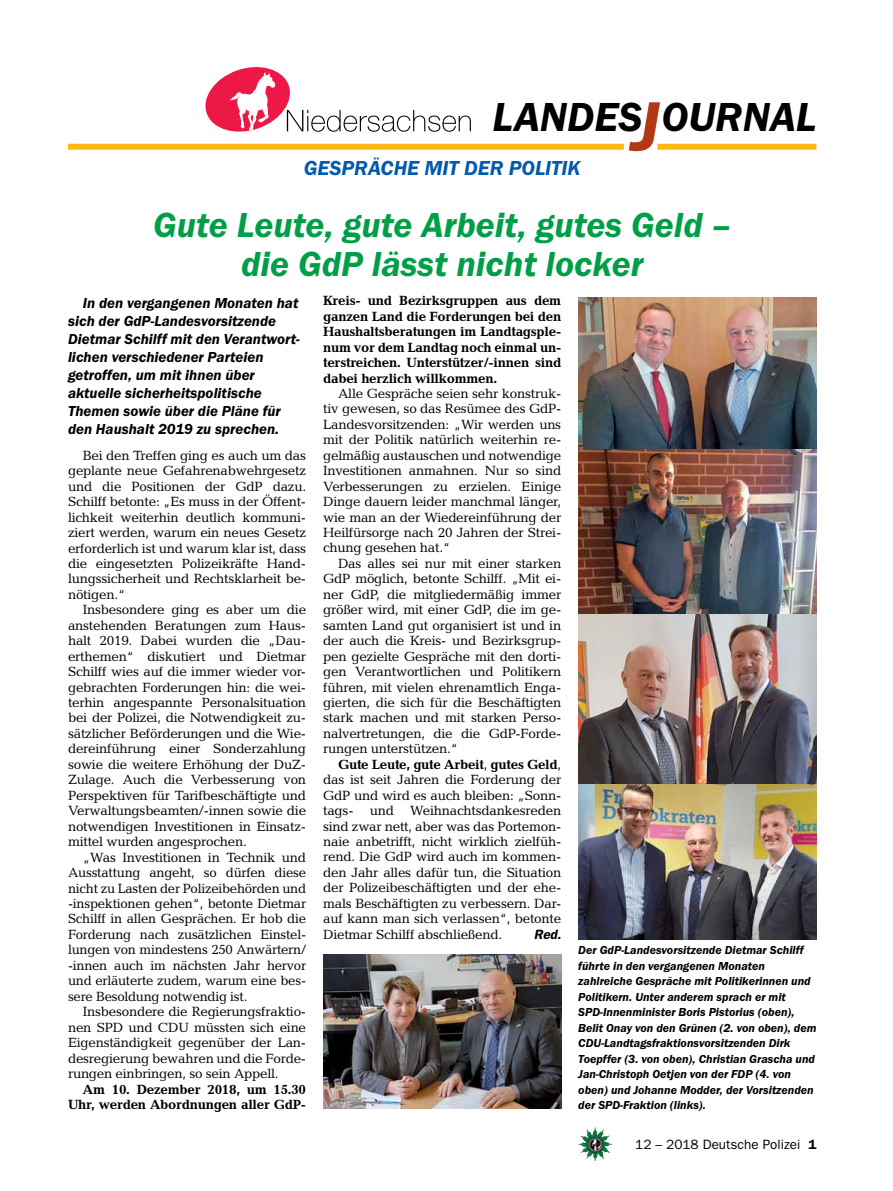
<style>
.page{position:relative;width:893px;height:1191px;background:#fff}
.page>*{position:absolute;margin:0;border:0;box-sizing:border-box;transform-origin:0 0}
.t1{font:italic 600 42px "Franklin Gothic Itc T";color:#000}
.t2{font:italic 600 36px/39px "Franklin Gothic Itc T";color:#009f47;text-align:center}
.t3{font:italic 600 21px "Franklin Gothic Itc T";color:#005baa}
.t4{font:italic 600 15px/18px "Franklin Gothic Itc T";color:#000}
.t5{font:13.5px/15.5px "Candida";letter-spacing:-.02em;color:#000;text-align:justify}
.t6{font:700 13.5px/15.5px "Candida";letter-spacing:-.02em;color:#000;text-align:right}
.t7{font:13.5px "Franklin Gothic";color:#000}
.t8{font:italic 600 13.5px "Franklin Gothic";color:#000}
.t9{font:italic 600 12px/15.5px "Franklin Gothic Itc T";color:#000}
.s1{font-size:72px;color:#b33916}
.s2{font-weight:700}
.s3{font-weight:600}
</style>
<div class="page">
<img style="left:578px;top:1127px;width:17px;height:25px">
<svg style="left:205px;top:67px;width:266px;height:65px"></svg>
<div style="left:657px;top:144px;width:159px;height:6px;background:#fdb913"></div>
<div style="left:68px;top:144px;width:556px;height:6px;background:#fdb913"></div>
<img style="left:578px;top:298px;width:238px;height:641px">
<img style="left:323px;top:954px;width:238px;height:155px">
<h1 class="t1" style="left:492px;top:93px;width:325px">LANDES<span class="s1">J</span>OURNAL</h1>
<h3 class="t3" style="left:304px;top:156px;width:175px">Gespräche mit der</h3>
<h3 class="t3" style="left:509px;top:156px;width:73px">Politik</h3>
<h2 class="t2" style="left:153px;top:204px;width:580px">Gute Leute, gute Arbeit, gutes Geld – die GdP lässt nicht locker</h2>
<p class="t6" style="left:323px;top:293px;width:240px;text-align:justify">Kreis- und Bezirksgruppen aus dem ganzen Land die Forderungen bei den Haushaltsberatungen im Landtagsple&shy;num vor dem Landtag noch einmal un&shy;terstreichen. Unterstützer/-innen sind dabei herzlich willkommen.</p>
<p class="t5" style="left:323px;top:386px;width:240px;text-indent:15px">Alle Gespräche seien sehr konstruk&shy;tiv gewesen, so das Resümee des GdP-Landesvorsitzenden: „Wir werden uns mit der Politik natürlich weiterhin re&shy;gelmäßig austauschen und notwendige Investitionen anmahnen. Nur so sind Verbesserungen zu erzielen. Einige Dinge dauern leider manchmal länger, wie man an der Wiedereinführung der Heilfürsorge nach 20 Jahren der Strei&shy;chung gesehen hat.“</p>
<p class="t5" style="left:323px;top:555px;width:240px;text-indent:15px">Das alles sei nur mit einer starken GdP möglich, betonte Schilff. „Mit ei&shy;ner GdP, die mitgliedermäßig immer größer wird, mit einer GdP, die im ge&shy;samten Land gut organisiert ist und in der auch die Kreis- und Bezirksgrup&shy;pen gezielte Gespräche mit den dorti&shy;gen Verantwortlichen und Politikern führen, mit vielen ehrenamtlich Enga&shy;gierten, die sich für die Beschäftigten stark machen und mit starken Perso&shy;nalvertretungen, die die GdP-Forde&shy;rungen unterstützen.“</p>
<p class="t5" style="left:323px;top:756px;width:240px;text-indent:15px"><span class="s2">Gute Leute, gute Arbeit</span>, <span class="s2">gutes Geld</span>, das ist seit Jahren die Forderung der GdP und wird es auch bleiben: „Sonn&shy;tags- und Weihnachtsdankesreden sind zwar nett, aber was das Portemon&shy;naie anbetrifft, nicht wirklich zielfüh&shy;rend. Die GdP wird auch im kommen&shy;den Jahr alles dafür tun, die Situation der Polizeibeschäftigten und der ehe&shy;mals Beschäftigten zu verbessern. Dar&shy;auf kann man sich verlassen“, betonte Dietmar Schilff abschließend.</p>
<p class="t4" style="left:68px;top:293px;width:233px;text-indent:15px">In den vergangenen Monaten hat sich der GdP-Landesvorsitzende<br>Dietmar Schilff mit den Verantwort&shy;lichen verschiedener Parteien getroffen, um mit ihnen über aktuelle sicherheitspolitische<br>Themen sowie über die Pläne für den Haushalt 2019 zu sprechen.</p>
<p class="t5" style="left:68px;top:447px;width:240px;text-indent:15px">Bei den Treffen ging es auch um das geplante neue Gefahrenabwehrgesetz und die Positionen der GdP dazu.<br>Schilff betonte: „Es muss in der Öffent&shy;lichkeit weiterhin deutlich kommuni&shy;ziert werden, warum ein neues Gesetz erforderlich ist und warum klar ist, dass die eingesetzten Polizeikräfte Hand&shy;lungssicherheit und Rechtsklarheit be&shy;nötigen.“</p>
<p class="t5" style="left:68px;top:602px;width:240px;text-indent:15px">Insbesondere ging es aber um die anstehenden Beratungen zum Haus&shy;halt 2019. Dabei wurden die „Dau&shy;erthemen“ diskutiert und Dietmar Schilff wies auf die immer wieder vor&shy;gebrachten Forderungen hin: die wei&shy;terhin angespannte Personalsituation bei der Polizei, die Notwendigkeit zu&shy;sätzlicher Beförderungen und die Wie&shy;dereinführung einer Sonderzahlung sowie die weitere Erhöhung der DuZ-Zulage. Auch die Verbesserung von Perspektiven für Tarifbeschäftigte und Verwaltungsbeamten/-innen sowie die notwendigen Investitionen in Einsatz&shy;mittel wurden angesprochen.</p>
<p class="t5" style="left:68px;top:849px;width:240px;text-indent:15px">„Was Investitionen in Technik und Ausstattung angeht, so dürfen diese nicht zu Lasten der Polizeibehörden und -inspektionen gehen“, betonte Dietmar Schilff in allen Gesprächen. Er hob die Forderung nach zusätzlichen Einstel&shy;lungen von mindestens 250 Anwärtern/ -innen auch im nächsten Jahr hervor und erläuterte zudem, warum eine bes&shy;sere Besoldung notwendig ist.</p>
<p class="t5" style="left:68px;top:1004px;width:240px;text-indent:15px">Insbesondere die Regierungsfraktio&shy;nen SPD und CDU müssten sich eine Eigenständigkeit gegenüber der Lan&shy;desregierung bewahren und die Forde&shy;rungen einbringen, so sein Appell.</p>
<p class="t6" style="left:68px;top:1081px;width:240px">Am 10. Dezember 2018, um 15.30<br>Uhr, werden Abordnungen aller GdP-</p>
<p class="t8" style="left:534px;top:926px;width:29px">Red.</p>
<p class="t9" style="left:578px;top:942px;width:240px">Der GdP-Landesvorsitzende Dietmar Schilff führte in den vergangenen Monaten zahlreiche Gespräche mit Politikerinnen und Politikern. Unter anderem sprach er mit SPD-Innenminister Boris Pistorius (oben), Belit Onay von den Grünen (2. von oben), dem CDU-Landtagsfraktionsvorsitzenden Dirk Toepffer (3. von oben), Christian Grascha und Jan-Christoph Oetjen von der FDP (4. von oben) und Johanne Modder, der Vorsitzenden der SPD-Fraktion (links).</p>
<p class="t7" style="left:635px;top:1136px;width:183px">12 – 2018 Deutsche Polizei <span class="s3">1</span></p>
</div>
